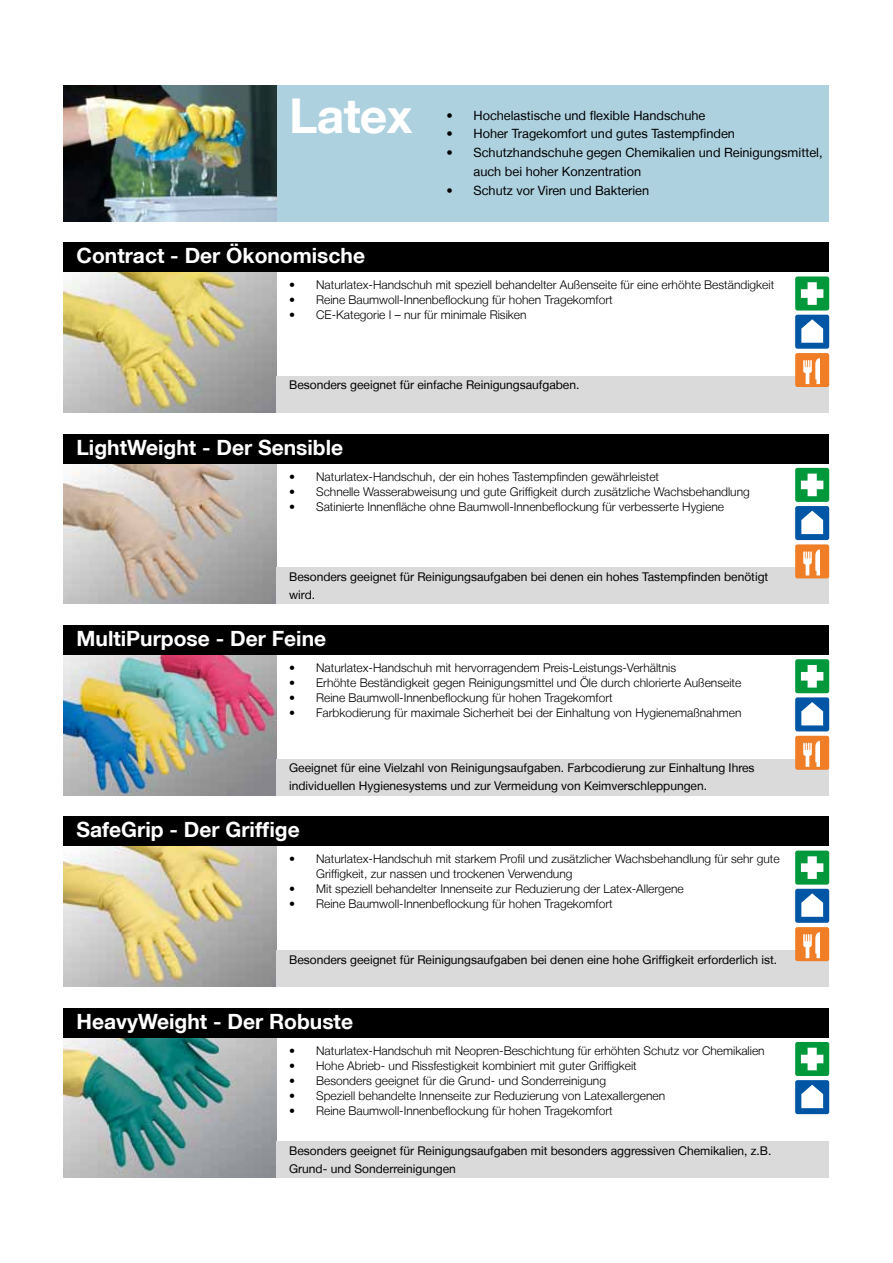
<style>
.page{position:relative;width:893px;height:1263px;background:#fff}
.page>*{position:absolute;margin:0;border:0;box-sizing:border-box;transform-origin:0 0}
.t1{font:700 48px "Helvetica Neue LT";letter-spacing:-.015em;color:#fff}
.t2{font:700 21px "Helvetica Neue LT";color:#fff}
.t3{font:12.75px/18.8px "Helvetica Neue LT";color:#000}
.t4{font:300 12px/15px "Helvetica Neue LT";color:#000}
.t5{font:12px/18px "Helvetica Neue LT";color:#000}
</style>
<div class="page">
<img style="left:64px;top:272px;width:212px;height:140px">
<div style="left:64px;top:242px;width:765px;height:30px;background:#000"></div>
<div style="left:276px;top:376px;width:553px;height:36px;background:#dadada"></div>
<img style="left:64px;top:655px;width:212px;height:140px">
<img style="left:64px;top:463px;width:212px;height:141px">
<img style="left:64px;top:1037px;width:212px;height:141px">
<div style="left:64px;top:625px;width:765px;height:30px;background:#000"></div>
<div style="left:64px;top:434px;width:765px;height:29px;background:#000"></div>
<div style="left:64px;top:1008px;width:765px;height:29px;background:#000"></div>
<div style="left:276px;top:759px;width:553px;height:36px;background:#dadada"></div>
<div style="left:276px;top:568px;width:553px;height:36px;background:#dadada"></div>
<div style="left:276px;top:1142px;width:553px;height:36px;background:#dadada"></div>
<div style="left:64px;top:85px;width:765px;height:136px;background:#aed1df"></div>
<img style="left:64px;top:85px;width:212px;height:136px">
<img style="left:64px;top:846px;width:212px;height:140px">
<div style="left:64px;top:816px;width:765px;height:30px;background:#000"></div>
<div style="left:276px;top:950px;width:553px;height:36px;background:#dadada"></div>
<div style="left:795px;top:276px;width:34px;height:34px;background:#00983a;border-radius:2px"></div>
<svg style="left:801px;top:282px;width:22px;height:23px"></svg>
<div style="left:795px;top:315px;width:34px;height:34px;background:#0056a4;border-radius:2px"></div>
<svg style="left:801px;top:319px;width:22px;height:24px"></svg>
<div style="left:795px;top:353px;width:34px;height:34px;background:#f07e26;border-radius:2px"></div>
<svg style="left:803px;top:358px;width:17px;height:26px"></svg>
<div style="left:795px;top:468px;width:34px;height:34px;background:#00983a;border-radius:2px"></div>
<svg style="left:801px;top:474px;width:22px;height:22px"></svg>
<div style="left:795px;top:506px;width:34px;height:34px;background:#0056a4;border-radius:2px"></div>
<svg style="left:801px;top:511px;width:22px;height:23px"></svg>
<div style="left:795px;top:544px;width:34px;height:34px;background:#f07e26;border-radius:2px"></div>
<svg style="left:803px;top:549px;width:17px;height:26px"></svg>
<div style="left:795px;top:659px;width:34px;height:34px;background:#00983a;border-radius:2px"></div>
<svg style="left:801px;top:665px;width:22px;height:23px"></svg>
<div style="left:795px;top:697px;width:34px;height:34px;background:#0056a4;border-radius:2px"></div>
<svg style="left:801px;top:702px;width:22px;height:23px"></svg>
<div style="left:795px;top:736px;width:34px;height:34px;background:#f07e26;border-radius:2px"></div>
<svg style="left:803px;top:741px;width:17px;height:26px"></svg>
<div style="left:795px;top:850px;width:34px;height:34px;background:#00983a;border-radius:2px"></div>
<svg style="left:801px;top:856px;width:22px;height:23px"></svg>
<div style="left:795px;top:889px;width:34px;height:34px;background:#0056a4;border-radius:2px"></div>
<svg style="left:801px;top:893px;width:22px;height:24px"></svg>
<div style="left:795px;top:927px;width:34px;height:34px;background:#f07e26;border-radius:2px"></div>
<svg style="left:803px;top:932px;width:17px;height:26px"></svg>
<div style="left:795px;top:1042px;width:34px;height:34px;background:#00983a;border-radius:2px"></div>
<svg style="left:801px;top:1048px;width:22px;height:22px"></svg>
<div style="left:795px;top:1080px;width:34px;height:34px;background:#0056a4;border-radius:2px"></div>
<svg style="left:801px;top:1085px;width:22px;height:23px"></svg>
<h1 class="t1" style="left:289px;top:86px;width:125px">Latex</h1>
<p class="t3" style="left:446px;top:106px;width:260px">• Hochelastische und flexible Handschuhe</p>
<p class="t3" style="left:446px;top:124px;width:290px">• Hoher Tragekomfort und gutes Tastempfinden</p>
<p class="t3" style="left:473px;top:143px;width:351px;text-indent:-27px">• Schutzhandschuhe gegen Chemikalien und Reinigungsmittel, auch bei hoher Konzentration</p>
<p class="t3" style="left:446px;top:181px;width:204px">• Schutz vor Viren und Bakterien</p>
<h2 class="t2" style="left:77px;top:243px;width:290px">Contract - Der Ökonomische</h2>
<p class="t4" style="left:289px;top:277px;width:487px">• Naturlatex-Handschuh mit speziell behandelter Außenseite für eine erhöhte Beständigkeit</p>
<p class="t4" style="left:289px;top:292px;width:325px">• Reine Baumwoll-Innenbeflockung für hohen Tragekomfort</p>
<p class="t4" style="left:289px;top:307px;width:239px">• CE-Kategorie I – nur für minimale Risiken</p>
<p class="t5" style="left:289px;top:376px;width:292px">Besonders geeignet für einfache Reinigungsaufgaben.</p>
<h2 class="t2" style="left:77px;top:434px;width:268px">LightWeight - Der Sensible</h2>
<p class="t4" style="left:289px;top:469px;width:371px">• Naturlatex-Handschuh, der ein hohes Tastempfinden gewährleistet</p>
<p class="t4" style="left:289px;top:484px;width:462px">• Schnelle Wasserabweisung und gute Griffigkeit durch zusätzliche Wachsbehandlung</p>
<p class="t4" style="left:289px;top:499px;width:436px">• Satinierte Innenfläche ohne Baumwoll-Innenbeflockung für verbesserte Hygiene</p>
<p class="t5" style="left:289px;top:567px;width:481px">Besonders geeignet für Reinigungsaufgaben bei denen ein hohes Tastempfinden benötigt wird.</p>
<h2 class="t2" style="left:77px;top:625px;width:251px">MultiPurpose - Der Feine</h2>
<p class="t4" style="left:289px;top:660px;width:389px">• Naturlatex-Handschuh mit hervorragendem Preis-Leistungs-Verhältnis</p>
<p class="t4" style="left:289px;top:675px;width:454px">• Erhöhte Beständigkeit gegen Reinigungsmittel und Öle durch chlorierte Außenseite</p>
<p class="t4" style="left:289px;top:690px;width:325px">• Reine Baumwoll-Innenbeflockung für hohen Tragekomfort</p>
<p class="t4" style="left:289px;top:705px;width:454px">• Farbkodierung für maximale Sicherheit bei der Einhaltung von Hygienemaßnahmen</p>
<p class="t5" style="left:289px;top:759px;width:467px">Geeignet für eine Vielzahl von Reinigungsaufgaben. Farbcodierung zur Einhaltung Ihres individuellen Hygienesystems und zur Vermeidung von Keimverschleppungen.</p>
<h2 class="t2" style="left:77px;top:817px;width:225px">SafeGrip - Der Griffige</h2>
<p class="t4" style="left:316px;top:851px;width:465px;text-indent:-27px">• Naturlatex-Handschuh mit starkem Profil und zusätzlicher Wachsbehandlung für sehr gute<br>Griffigkeit, zur nassen und trockenen Verwendung</p>
<p class="t4" style="left:289px;top:881px;width:396px">• Mit speziell behandelter Innenseite zur Reduzierung der Latex-Allergene</p>
<p class="t4" style="left:289px;top:896px;width:325px">• Reine Baumwoll-Innenbeflockung für hohen Tragekomfort</p>
<p class="t5" style="left:289px;top:950px;width:490px">Besonders geeignet für Reinigungsaufgaben bei denen eine hohe Griffigkeit erforderlich ist.</p>
<h2 class="t2" style="left:77px;top:1008px;width:278px">HeavyWeight - Der Robuste</h2>
<p class="t4" style="left:289px;top:1043px;width:477px">• Naturlatex-Handschuh mit Neopren-Beschichtung für erhöhten Schutz vor Chemikalien</p>
<p class="t4" style="left:289px;top:1058px;width:349px">• Hohe Abrieb- und Rissfestigkeit kombiniert mit guter Griffigkeit</p>
<p class="t4" style="left:289px;top:1073px;width:318px">• Besonders geeignet für die Grund- und Sonderreinigung</p>
<p class="t4" style="left:289px;top:1088px;width:377px">• Speziell behandelte Innenseite zur Reduzierung von Latexallergenen</p>
<p class="t4" style="left:289px;top:1103px;width:325px">• Reine Baumwoll-Innenbeflockung für hohen Tragekomfort</p>
<p class="t5" style="left:289px;top:1141px;width:484px">Besonders geeignet für Reinigungsaufgaben mit besonders aggressiven Chemikalien, z.B.<br>Grund- und Sonderreinigungen</p>
</div>
